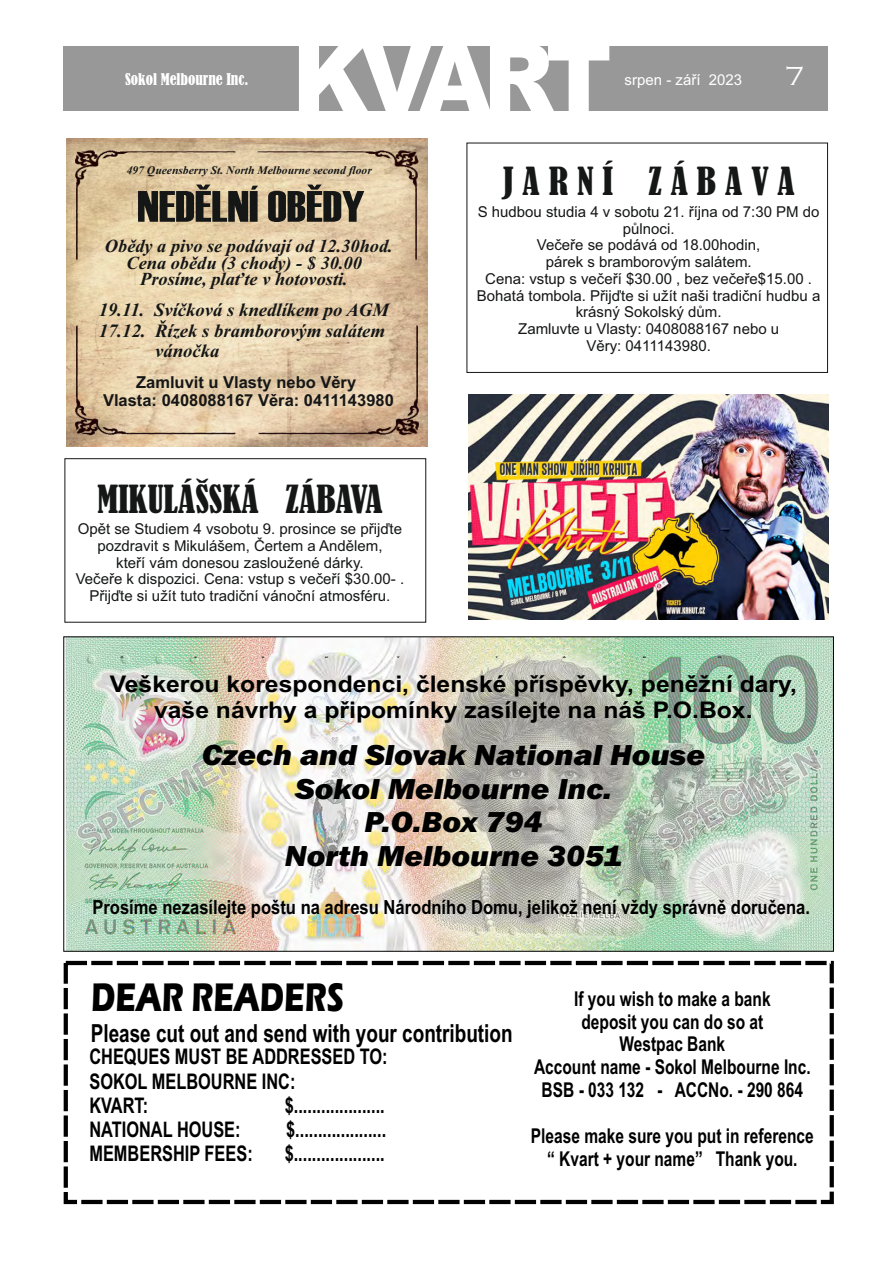
<style>
.page{position:relative;width:893px;height:1263px;background:#fff}
.page>*{position:absolute;margin:0;border:0;box-sizing:border-box;transform-origin:0 0}
.t1{font:900 94.2px "Arial";letter-spacing:-.085em;color:#fff}
.t2{font:43.95px "Haettenschweiler";color:#151616;scale:1.16 1}
.t3{font:700 41.4px "Eras ITC";color:#000;scale:.76 1}
.t4{font:condensed 36px "Bernard";color:#151616}
.t5{font:italic 800 29.85px/33.9px "Franklin Gothic";color:#000;text-align:center;scale:1.08 1}
.t6{font:300 27px "Copperplate Gothic";color:#fff}
.t7{font:700 24.9px "Arial";color:#000;scale:.76 1}
.t8{font:700 22.95px/25.7px "Arial";color:#000;text-align:center;scale:1.08 1}
.t9{font:700 21.6px/24px "Arial";color:#000;scale:.76 1}
.t10{font:700 20.4px/22.8px "Arial";color:#000;text-align:center;scale:.76 1}
.t11{font:700 19.5px "Arial";color:#000;scale:.85 1}
.t12{font:italic 700 18.75px "Times New Roman";color:#151616}
.t13{font:italic 700 18.3px/16.5px "Times New Roman";color:#151616;text-align:center}
.t14{font:700 16.5px "Arial";color:#151616}
.t15{font:15px/16.8px "Arial";color:#151616;text-align:center}
.t16{font:condensed 15px "Bernard";color:#fff}
.t17{font:15px "Arial";color:#fff}
.t18{font:italic 700 11.55px "Times New Roman";color:#151616}
.t19{font:700 2.1px "Arial";color:#000;scale:2.16 1}
</style>
<div class="page">
<div style="left:64px;top:961px;width:770px;height:243px;border:4px dashed #000"></div>
<div style="left:64px;top:46px;width:764px;height:64px;background:#989899"></div>
<img style="left:65px;top:638px;width:767px;height:312px">
<img style="left:66px;top:139px;width:361px;height:307px">
<img style="left:75px;top:148px;width:343px;height:288px">
<div style="left:466px;top:143px;width:362px;height:230px;border:1px solid #151616"></div>
<div style="left:64px;top:458px;width:362px;height:165px;border:1px solid #151616"></div>
<img style="left:468px;top:394px;width:361px;height:225px">
<p class="t16" style="left:125px;top:73px;width:125px">Sokol Melbourne Inc.</p>
<p class="t1" style="left:292px;top:44px;width:321px">KVART</p>
<p class="t17" style="left:625px;top:74px;width:119px">srpen - září 2023</p>
<p class="t6" style="left:785px;top:60px;width:21px">7</p>
<p class="t18" style="left:127px;top:166px;width:247px">497 Queensberry St. North Melbourne second floor</p>
<p class="t2" style="left:137px;top:191px;width:197px">NEDĚLNÍ OBĚDY</p>
<p class="t13" style="left:105px;top:239px;width:289px">Obědy a pivo se podávají od 12.30hod.<br>Cena obědu (3 chody) - $ 30.00<br>Prosíme, plaťte v hotovosti.</p>
<p class="t12" style="left:99px;top:303px;width:292px">19.11. Svíčková s knedlíkem po AGM</p>
<p class="t12" style="left:99px;top:324px;width:288px">17.12. Řízek s bramborovým salátem</p>
<p class="t12" style="left:155px;top:345px;width:66px">vánočka</p>
<p class="t14" style="left:103px;top:394px;width:292px">Vlasta: 0408088167 Věra: 0411143980</p>
<p class="t14" style="left:136px;top:376px;width:222px">Zamluvit u Vlasty nebo Věry</p>
<p class="t4" style="left:97px;top:484px;width:287px">MIKULÁŠSKÁ ZÁBAVA</p>
<p class="t15" style="left:78px;top:522px;width:326px">Opět se Studiem 4 vsobotu 9. prosince se přijďte pozdravit s Mikulášem, Čertem a Andělem,</p>
<p class="t15" style="left:76px;top:555px;width:330px">kteří vám donesou zasloužené dárky.<br>Večeře k dispozici. Cena: vstup s večeří $30.00- .<br>Přijďte si užít tuto tradiční vánoční atmosféru.</p>
<p class="t4" style="left:503px;top:166px;width:293px">J A R N Í Z Á B A V A</p>
<p class="t15" style="left:477px;top:205px;width:345px">S hudbou studia 4 v sobotu 21. října od 7:30 PM do půlnoci.<br>Večeře se podává od 18.00hodin,<br>párek s bramborovým salátem.<br>Cena: vstup s večeří $30.00 , bez večeře$15.00 .<br>Bohatá tombola. Přijďte si užít naši tradiční hudbu a krásný Sokolský dům.</p>
<p class="t15" style="left:586px;top:339px;width:126px">Věry: 0411143980.</p>
<p class="t15" style="left:518px;top:322px;width:262px">Zamluvte u Vlasty: 0408088167 nebo u</p>
<p class="t19" style="left:121px;top:656px;width:3px">Č</p>
<p class="t19" style="left:194px;top:656px;width:3px">E</p>
<p class="t19" style="left:262px;top:656px;width:3px">S</p>
<p class="t19" style="left:325px;top:656px;width:3px">K</p>
<p class="t19" style="left:397px;top:656px;width:3px">Ý</p>
<p class="t19" style="left:495px;top:656px;width:3px">T</p>
<p class="t19" style="left:563px;top:656px;width:3px">Á</p>
<p class="t19" style="left:643px;top:656px;width:3px">B</p>
<p class="t19" style="left:718px;top:656px;width:3px">O</p>
<p class="t8" style="left:110px;top:673px;width:638px">Veškerou korespondenci, členské příspěvky, peněžní dary, vaše návrhy a připomínky zasílejte na náš P.O.Box.</p>
<p class="t5" style="left:202px;top:740px;width:467px">Czech and Slovak National House<br>Sokol Melbourne Inc.<br>P.O.Box 794<br>North Melbourne 3051</p>
<p class="t11" style="left:92px;top:900px;width:846px">Prosíme nezasílejte poštu na adresu Národního Domu, jelikož není vždy správně doručena.</p>
<p class="t3" style="left:91px;top:983px;width:334px">DEAR READERS</p>
<p class="t7" style="left:91px;top:1024px;width:557px">Please cut out and send with your contribution</p>
<p class="t9" style="left:89px;top:1047px;width:394px">CHEQUES MUST BE ADDRESSED TO:<br>SOKOL MELBOURNE INC:<br>KVART:</p>
<p class="t9" style="left:285px;top:1095px;width:133px">$....................</p>
<p class="t9" style="left:89px;top:1119px;width:200px">NATIONAL HOUSE:</p>
<p class="t9" style="left:286px;top:1119px;width:133px">$....................</p>
<p class="t9" style="left:89px;top:1143px;width:216px">MEMBERSHIP FEES:</p>
<p class="t9" style="left:285px;top:1143px;width:133px">$....................</p>
<p class="t10" style="left:534px;top:989px;width:366px">If you wish to make a bank<br>deposit you can do so at<br>Westpac Bank<br>Account name - Sokol Melbourne Inc.<br>BSB - 033 132 - ACCNo. - 290 864</p>
<p class="t10" style="left:531px;top:1126px;width:374px">Please make sure you put in reference “ Kvart + your name” Thank you.</p>
</div>
